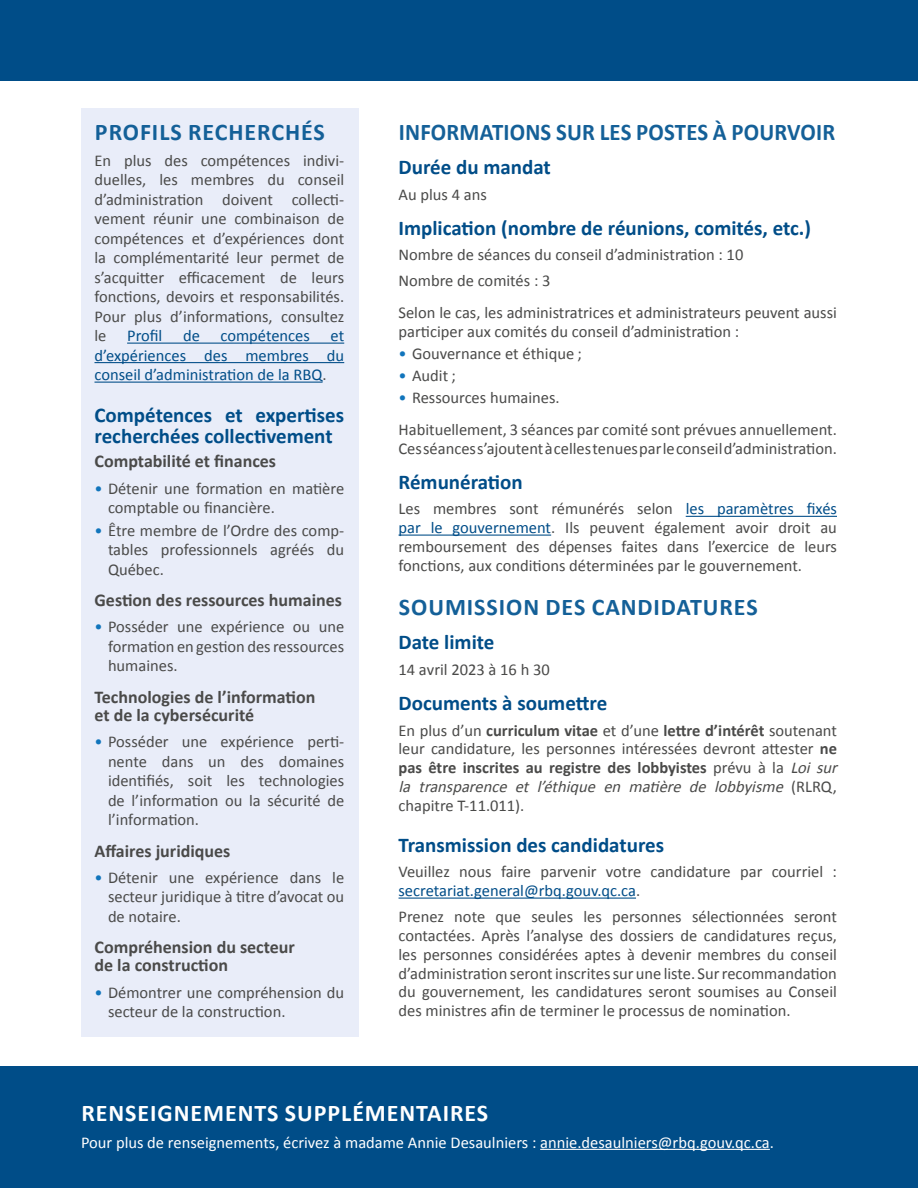
<style>
.page{position:relative;width:918px;height:1188px;background:#fff}
.page>*{position:absolute;margin:0;border:0;box-sizing:border-box;transform-origin:0 0}
.t1{font:700 24px "Calibri";letter-spacing:.03em;color:#146098}
.t2{font:700 24px "Calibri";letter-spacing:.01em;color:#146098;scale:.95 1}
.t3{font:700 24px "Calibri";letter-spacing:.04em;color:#fff}
.t4{font:700 21px/21px "Calibri";color:#004d88}
.t5{font:700 18px/18px "Calibri";color:#4a4a49}
.t6{font:16.5px/19.5px "Calibri";color:#4a4a49}
.t7{font:16.5px "Calibri";color:#fff}
.t8{font:16.5px/19.5px "Calibri";color:#004d88;text-align:justify}
.s1{color:#4a4a49}
.s2{color:#1175bc}
.s3{color:#004d88}
.s4{font-weight:700}
.s5{font-style:italic}
</style>
<div class="page">
<div style="left:81px;top:108px;width:277px;height:929px;background:#e9edf9"></div>
<hr style="left:686px;top:516px;width:151px;height:1px;background:#004d88">
<hr style="left:399px;top:535px;width:152px;height:1px;background:#004d88">
<hr style="left:399px;top:898px;width:237px;height:1px;background:#004d88">
<div style="left:0;top:0;width:918px;height:81px;background:#004d88"></div>
<div style="left:0;top:1066px;width:918px;height:122px;background:#004d88"></div>
<hr style="left:127px;top:343px;width:217px;height:1px;background:#004d88">
<hr style="left:94px;top:362px;width:250px;height:1px;background:#004d88">
<hr style="left:94px;top:382px;width:229px;height:1px;background:#004d88">
<hr style="left:540px;top:1149px;width:230px;height:1px;background:#fff">
<h1 class="t1" style="left:95px;top:116px;width:232px">PROFILS RECHERCHÉS</h1>
<p class="t6" style="left:94px;top:151px;width:251px;text-align:justify">En plus des compétences indivi&shy;duelles, les membres du conseil d’administration doivent collecti&shy;vement réunir une combinaison de compétences et d’expériences dont la complémentarité leur permet de s’acquitter efficacement de leurs fonctions, devoirs et responsabilités.<br>Pour plus d’informations, consultez le</p>
<p class="t8" style="left:127px;top:326px;width:37px">Profil</p>
<p class="t8" style="left:183px;top:326px;width:18px">de</p>
<p class="t8" style="left:221px;top:326px;width:91px">compétences</p>
<p class="t8" style="left:94px;top:326px;width:251px;text-indent:236px">et d’expériences des membres du conseil d’administration de la RBQ<span class="s1">.</span></p>
<p class="t4" style="left:94px;top:404px;width:251px">Compétences et expertises recherchées collectivement</p>
<p class="t5" style="left:94px;top:452px;width:183px">Comptabilité et finances</p>
<p class="t6" style="left:108px;top:478px;width:238px;text-indent:-14px"><span class="s2">•</span> Détenir une formation en matière comptable ou financière.</p>
<p class="t6" style="left:108px;top:521px;width:238px;text-align:justify;text-indent:-14px"><span class="s2">•</span> Être membre de l’Ordre des comp&shy;tables professionnels agréés du Québec.</p>
<p class="t5" style="left:94px;top:591px;width:249px">Gestion des ressources humaines</p>
<p class="t6" style="left:108px;top:617px;width:238px;text-align:justify;text-indent:-14px"><span class="s2">•</span> Posséder une expérience ou une formation en gestion des ressources humaines.</p>
<p class="t5" style="left:94px;top:688px;width:222px">Technologies de l’information et de la cybersécurité</p>
<p class="t6" style="left:108px;top:732px;width:238px;text-align:justify;text-indent:-14px"><span class="s2">•</span> Posséder une expérience perti&shy;nente dans un des domaines identifiés, soit les technologies de l’information ou la sécurité de l’information.</p>
<p class="t5" style="left:94px;top:842px;width:137px">Affaires juridiques</p>
<p class="t6" style="left:108px;top:868px;width:238px;text-align:justify;text-indent:-14px"><span class="s2">•</span> Détenir une expérience dans le secteur juridique à titre d’avocat ou de notaire.</p>
<p class="t5" style="left:94px;top:939px;width:202px">Compréhension du secteur de la construction</p>
<p class="t6" style="left:108px;top:983px;width:238px;text-indent:-14px"><span class="s2">•</span> Démontrer une compréhension du secteur de la construction.</p>
<h1 class="t2" style="left:399px;top:116px;width:461px">INFORMATIONS SUR LES POSTES À POURVOIR</h1>
<p class="t4" style="left:399px;top:157px;width:154px">Durée du mandat</p>
<p class="t6" style="left:399px;top:184px;width:90px">Au plus 4 ans</p>
<p class="t4" style="left:399px;top:217px;width:414px">Implication (nombre de réunions, comités, etc.)</p>
<p class="t6" style="left:399px;top:242px;width:346px;line-height:25.5px">Nombre de séances du conseil d’administration : 10<br>Nombre de comités : 3</p>
<p class="t6" style="left:399px;top:303px;width:440px;line-height:18.8px">Selon le cas, les administratrices et administrateurs peuvent aussi participer aux comités du conseil d’administration :</p>
<p class="t6" style="left:399px;top:344px;width:185px"><span class="s2">•</span> Gouvernance et éthique ;</p>
<p class="t6" style="left:399px;top:366px;width:59px"><span class="s2">•</span> Audit ;</p>
<p class="t6" style="left:399px;top:381px;width:440px;line-height:32.2px"><span class="s2">•</span> Ressources humaines.<br>Habituellement, 3 séances par comité sont prévues annuellement.</p>
<p class="t6" style="left:399px;top:439px;width:440px">Ces séances s’ajoutent à celles tenues par le conseil d’administration.</p>
<p class="t4" style="left:399px;top:471px;width:126px">Rémunération</p>
<p class="t6" style="left:399px;top:500px;width:440px;line-height:18.8px;text-align:justify">Les membres sont rémunérés selon <span class="s3">les paramètres fixés par le gouvernement</span>. Ils peuvent également avoir droit au remboursement des dépenses faites dans l’exercice de leurs fonctions, aux conditions déterminées par le gouvernement.</p>
<h1 class="t1" style="left:399px;top:592px;width:360px">SOUMISSION DES CANDIDATURES</h1>
<p class="t4" style="left:399px;top:632px;width:97px">Date limite</p>
<p class="t6" style="left:399px;top:660px;width:153px">14 avril 2023 à 16 h 30</p>
<p class="t4" style="left:399px;top:693px;width:210px">Documents à soumettre</p>
<p class="t6" style="left:399px;top:721px;width:445px;line-height:18.8px">En plus d’un <span class="s4">curriculum vitae</span> et d’une <span class="s4">lettre d’intérêt</span> soutenant leur candidature, les personnes intéressées devront attester <span class="s4">ne pas être inscrites au registre des lobbyistes</span> prévu à la <span class="s5">Loi sur la transparence et l’éthique en matière de lobbyisme</span> ( R L R Q , chapitre T-11.011).</p>
<p class="t4" style="left:399px;top:834px;width:267px">Transmission des candidatures</p>
<p class="t6" style="left:399px;top:863px;width:440px;line-height:18.8px">Veuillez nous faire parvenir votre candidature par courriel : <span class="s3">secretariat.general@rbq.gouv.qc.ca</span>.</p>
<p class="t6" style="left:399px;top:908px;width:440px;line-height:18.8px;text-align:justify">Prenez note que seules les personnes sélectionnées seront contactées. Après l’analyse des dossiers de candidatures reçus, les personnes considérées aptes à devenir membres du conseil d’administration seront inscrites sur une liste. Sur recommandation du gouvernement, les candidatures seront soumises au Conseil des ministres afin de terminer le processus de nomination.</p>
<h1 class="t3" style="left:81px;top:1098px;width:408px">RENSEIGNEMENTS SUPPLÉMENTAIRES</h1>
<p class="t7" style="left:81px;top:1132px;width:695px">Pour plus de renseignements, écrivez à madame Annie Desaulniers : annie.desaulniers@rbq.gouv.qc.ca.</p>
</div>
